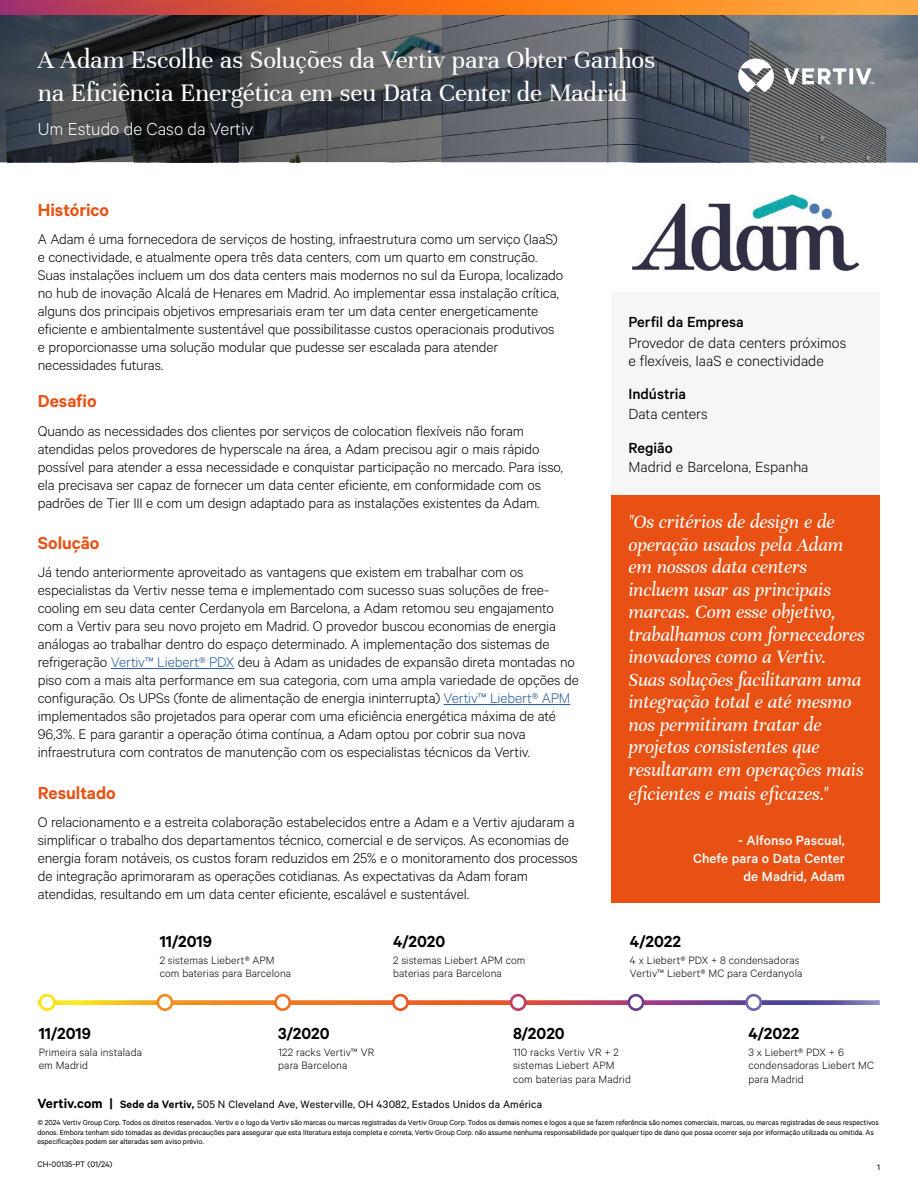
<style>
.page{position:relative;width:918px;height:1188px;background:#fff}
.page>*{position:absolute;margin:0;border:0;box-sizing:border-box;transform-origin:0 0}
.t1{font:27px/32.4px "Unna";letter-spacing:-.01em;color:#fff}
.t2{font:italic 20.25px/22.6px "Unna";letter-spacing:-.005em;color:#fff}
.t3{font:600 19.5px "Calibre";color:#e95114}
.t4{font:300 19.5px "Calibre";color:#fff}
.t5{font:600 18px "Calibre";color:#000}
.t6{font:300 16.5px/18px "Calibre";color:#000}
.t7{font:500 16.5px "Calibre";letter-spacing:-.005em;color:#000}
.t8{font:300 15.75px/18px "Calibre";letter-spacing:-.01em;color:#000}
.t9{font:500 15px/18px "Calibre";color:#fff;text-align:right}
.t10{font:300 12px/13.5px "Calibre";letter-spacing:.01em;color:#000}
.t11{font:12px "Calibre";letter-spacing:.01em;color:#000}
.t12{font:9px "Calibre";letter-spacing:-.005em;color:#000}
.t13{font:8.25px/9.8px "Calibre";letter-spacing:-.005em;color:#000}
.s1{color:#275b9b}
.s2{font-weight:600;font-size:15px}
.s3{font-weight:600}
</style>
<div class="page">
<img style="left:56px;top:1001px;width:823px;height:3px">
<svg style="left:39px;top:994px;width:17px;height:17px"></svg>
<div style="left:41px;top:997px;width:12px;height:11px;background:#fff;border-radius:50%"></div>
<svg style="left:156px;top:994px;width:17px;height:17px"></svg>
<div style="left:159px;top:997px;width:12px;height:11px;background:#fff;border-radius:50%"></div>
<svg style="left:392px;top:994px;width:17px;height:17px"></svg>
<div style="left:395px;top:997px;width:11px;height:11px;background:#fff;border-radius:50%"></div>
<svg style="left:627px;top:994px;width:17px;height:17px"></svg>
<div style="left:630px;top:997px;width:12px;height:11px;background:#fff;border-radius:50%"></div>
<svg style="left:274px;top:994px;width:17px;height:17px"></svg>
<div style="left:277px;top:997px;width:11px;height:11px;background:#fff;border-radius:50%"></div>
<svg style="left:510px;top:994px;width:17px;height:17px"></svg>
<div style="left:512px;top:997px;width:12px;height:11px;background:#fff;border-radius:50%"></div>
<svg style="left:745px;top:994px;width:17px;height:17px"></svg>
<div style="left:748px;top:997px;width:12px;height:11px;background:#fff;border-radius:50%"></div>
<img style="left:633px;top:195px;width:226px;height:75px">
<svg style="left:0;top:15px;width:918px;height:147px;background:#4d5258"></svg>
<svg style="left:0;top:0;width:918px;height:15px;background:#e9712f"></svg>
<svg style="left:738px;top:59px;width:136px;height:33px"></svg>
<hr style="left:111px;top:668px;width:123px;height:1px;background:#275b9b">
<hr style="left:444px;top:704px;width:126px;height:1px;background:#275b9b">
<div style="left:611px;top:292px;width:269px;height:208px;background:#f6f6f6"></div>
<div style="left:611px;top:495px;width:269px;height:408px;background:#e95114"></div>
<h1 class="t1" style="left:38px;top:44px;width:619px">A Adam Escolhe as Soluções da Vertiv para Obter Ganhos na Eficiência Energética em seu Data Center de Madrid</h1>
<p class="t4" style="left:38px;top:118px;width:217px">Um Estudo de Caso da Vertiv</p>
<p class="t3" style="left:38px;top:198px;width:73px">Histórico</p>
<p class="t8" style="left:38px;top:230px;width:527px">A Adam é uma fornecedora de serviços de hosting, infraestrutura como um serviço (IaaS) e conectividade, e atualmente opera três data centers, com um quarto em construção.<br>Suas instalações incluem um dos data centers mais modernos no sul da Europa, localizado no hub de inovação Alcalá de Henares em Madrid. Ao implementar essa instalação crítica, alguns dos principais objetivos empresariais eram ter um data center energeticamente eficiente e ambientalmente sustentável que possibilitasse custos operacionais produtivos e proporcionasse uma solução modular que pudesse ser escalada para atender necessidades futuras.</p>
<p class="t3" style="left:38px;top:389px;width:60px">Desafio</p>
<p class="t8" style="left:38px;top:421px;width:527px">Quando as necessidades dos clientes por serviços de colocation flexíveis não foram atendidas pelos provedores de hyperscale na área, a Adam precisou agir o mais rápido possível para atender a essa necessidade e conquistar participação no mercado. Para isso, ela precisava ser capaz de fornecer um data center eficiente, em conformidade com os padrões de Tier III e com um design adaptado para as instalações existentes da Adam.</p>
<p class="t3" style="left:38px;top:531px;width:63px">Solução</p>
<p class="t8" style="left:38px;top:563px;width:543px">Já tendo anteriormente aproveitado as vantagens que existem em trabalhar com os especialistas da Vertiv nesse tema e implementado com sucesso suas soluções de free&shy;cooling em seu data center Cerdanyola em Barcelona, a Adam retomou seu engajamento com a Vertiv para seu novo projeto em Madrid. O provedor buscou economias de energia análogas ao trabalhar dentro do espaço determinado. A implementação dos sistemas de refrigeração <span class="s1">Vertiv™ Liebert® PDX</span> deu à Adam as unidades de expansão direta montadas no piso com a mais alta performance em sua categoria, com uma ampla variedade de opções de configuração. Os UPSs (fonte de alimentação de energia ininterrupta) <span class="s1">Vertiv™ Liebert® APM </span>implementados são projetados para operar com uma eficiência energética máxima de até 96,3%. E para garantir a operação ótima contínua, a Adam optou por cobrir sua nova infraestrutura com contratos de manutenção com os especialistas técnicos da Vertiv.</p>
<p class="t3" style="left:38px;top:781px;width:79px">Resultado</p>
<p class="t8" style="left:38px;top:813px;width:542px">O relacionamento e a estreita colaboração estabelecidos entre a Adam e a Vertiv ajudaram a simplificar o trabalho dos departamentos técnico, comercial e de serviços. As economias de energia foram notáveis, os custos foram reduzidos em 25% e o monitoramento dos processos de integração aprimoraram as operações cotidianas. As expectativas da Adam foram atendidas, resultando em um data center eficiente, escalável e sustentável.</p>
<p class="t5" style="left:160px;top:931px;width:54px">11/2019</p>
<p class="t10" style="left:160px;top:953px;width:133px">2 sistemas Liebert® APM com baterias para Barcelona</p>
<p class="t5" style="left:393px;top:931px;width:54px">4/2020</p>
<p class="t10" style="left:393px;top:953px;width:134px">2 sistemas Liebert APM com baterias para Barcelona</p>
<p class="t7" style="left:628px;top:312px;width:117px">Perfil da Empresa</p>
<p class="t6" style="left:628px;top:333px;width:219px">Provedor de data centers próximos e flexíveis, IaaS e conectividade</p>
<p class="t7" style="left:628px;top:385px;width:59px">Indústria</p>
<p class="t6" style="left:628px;top:404px;width:81px">Data centers</p>
<p class="t7" style="left:628px;top:438px;width:46px">Região</p>
<p class="t6" style="left:628px;top:458px;width:182px">Madrid e Barcelona, Espanha</p>
<p class="t2" style="left:628px;top:511px;width:238px">"Os critérios de design e de operação usados pela Adam em nossos data centers incluem usar as principais marcas. Com esse objetivo, trabalhamos com fornecedores inovadores como a Vertiv.<br>Suas soluções facilitaram uma integração total e até mesmo nos permitiram tratar de projetos consistentes que resultaram em operações mais eficientes e mais eficazes."</p>
<p class="t9" style="left:693px;top:831px;width:153px">- Alfonso Pascual,<br>Chefe para o Data Center de Madrid, Adam</p>
<p class="t5" style="left:630px;top:931px;width:53px">4/2022</p>
<p class="t10" style="left:630px;top:953px;width:174px">4 x Liebert® PDX + 8 condensadoras<br>Vertiv™ Liebert® MC para Cerdanyola</p>
<p class="t5" style="left:39px;top:1023px;width:54px">11/2019</p>
<p class="t10" style="left:39px;top:1045px;width:105px">Primeira sala instalada em Madrid</p>
<p class="t5" style="left:278px;top:1023px;width:53px">3/2020</p>
<p class="t10" style="left:278px;top:1045px;width:98px">122 racks Vertiv™ VR para Barcelona</p>
<p class="t5" style="left:513px;top:1023px;width:53px">8/2020</p>
<p class="t10" style="left:513px;top:1045px;width:119px">110 racks Vertiv VR + 2 sistemas Liebert APM com baterias para Madrid</p>
<p class="t5" style="left:748px;top:1023px;width:53px">4/2022</p>
<p class="t10" style="left:748px;top:1045px;width:127px">3 x Liebert® PDX + 6 condensadoras Liebert MC para Madrid</p>
<p class="t11" style="left:37px;top:1098px;width:506px"><span class="s2">Vertiv.com |</span> <span class="s3">Sede da Vertiv,</span> 505 N Cleveland Ave, Westerville, OH 43082, Estados Unidos da América</p>
<p class="t13" style="left:37px;top:1117px;width:843px">© 2024 Vertiv Group Corp. Todos os direitos reservados. Vertiv e o logo da Vertiv são marcas ou marcas registradas da Vertiv Group Corp. Todos os demais nomes e logos a que se fazem referência são nomes comerciais, marcas, ou marcas registradas de seus respectivos donos. Embora tenham sido tomadas as devidas precauções para assegurar que esta literatura esteja completa e correta, Vertiv Group Corp. não assume nenhuma responsabilidade por qualquer tipo de dano que possa ocorrer seja por informação utilizada ou omitida. As especificações podem ser alteradas sem aviso prévio.</p>
<p class="t12" style="left:37px;top:1159px;width:76px">CH-00135-PT (01/24)</p>
<p class="t12" style="left:877px;top:1162px;width:4px">1</p>
</div>
